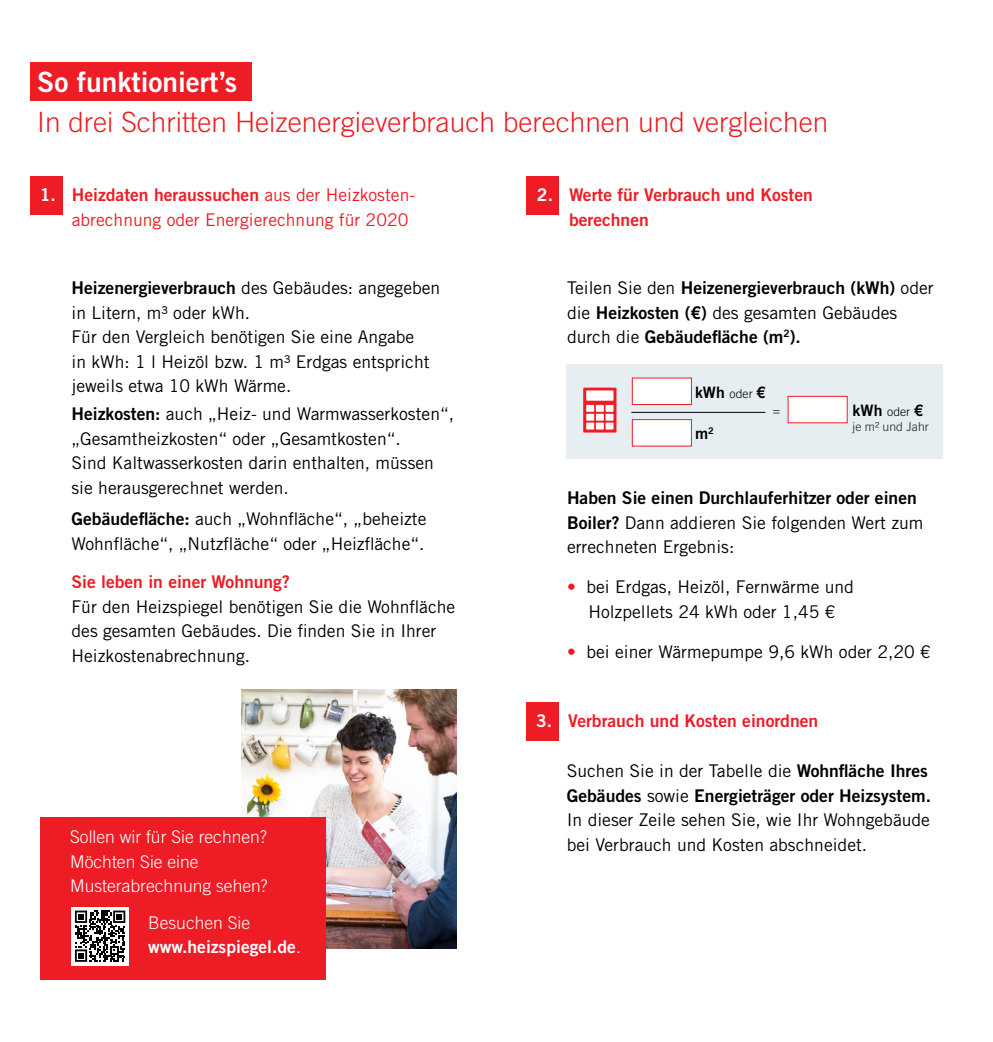
<style>
.page{position:relative;width:993px;height:1042px;background:#fff}
.page>*{position:absolute;margin:0;border:0;box-sizing:border-box;transform-origin:0 0}
.h_1{font:300 28px/40.2px "Trade Gothic LT Std";color:#ee1c25}
.Fließtext_2{font:17.5px/24.5px "Trade Gothic LT Std";color:#000}
.Fließtext_2-2{font:17.5px/24.5px "Trade Gothic LT Std Bd 2";color:#000}
.t1{font:17.5px/24.5px "Trade Gothic LT Std";color:#ee1c25}
.t2{font:17.5px/24.5px "Trade Gothic LT Std Bd 2";color:#ee1c25}
.t3{font:300 17.5px/24.5px "Trade Gothic LT Std";color:#fff}
.t4{font:17.5px/24.5px "Trade Gothic LT Std Bd 2";color:#fff}
.t5{font:15.75px "Trade Gothic LT Std Bd 2";color:#000}
.t6{font:300 12.25px "Trade Gothic LT Std";color:#1a1a1a}
.t7{font:300 12.25px "Trade Gothic LT Std";color:#000}
.s1{font-family:"Trade Gothic LT Std Bd 2";font-weight:400;color:#fff}
.s2{font-family:"Trade Gothic LT Std Bd 2";color:#fff}
.s3{font-family:"Trade Gothic LT Std Bd 2"}
.s4{color:#fff}
.s5{font-family:"Trade Gothic LT Std Bd 2";color:#ee1c25}
.s6{font-family:"Trade Gothic LT Std";font-weight:300}
.s7{font-family:"Trade Gothic LT Std"}
.s8{font-family:"Trade Gothic LT Std";font-weight:300;font-size:12.25px}
</style>
<div class="page">
<img style="left:241px;top:689px;width:215px;height:259px">
<div style="left:30px;top:63px;width:221px;height:38px;background:#ee1c25"></div>
<div style="left:40px;top:817px;width:286px;height:162px;background:#ee1c25"></div>
<div style="left:71px;top:907px;width:58px;height:58px;background:#fff"></div>
<svg style="left:75px;top:910px;width:50px;height:52px"></svg>
<div style="left:566px;top:364px;width:376px;height:95px;background:#e6eef2"></div>
<div style="left:632px;top:378px;width:59px;height:26px;background:#fff"></div>
<div style="left:632px;top:378px;width:59px;height:27px;border:1px solid #ee1d23"></div>
<div style="left:632px;top:420px;width:59px;height:26px;background:#fff"></div>
<div style="left:632px;top:419px;width:59px;height:27px;border:1px solid #ee1d23"></div>
<hr style="left:631px;top:412px;width:134px;height:1px;background:#000">
<div style="left:787px;top:396px;width:59px;height:27px;background:#fff"></div>
<div style="left:787px;top:396px;width:60px;height:27px;border:1px solid #ee1d23"></div>
<svg style="left:583px;top:388px;width:33px;height:44px"></svg>
<div style="left:30px;top:177px;width:33px;height:38px;background:#ee1c25"></div>
<div style="left:526px;top:177px;width:33px;height:38px;background:#ee1c25"></div>
<div style="left:526px;top:702px;width:33px;height:38px;background:#ee1c25"></div>
<p class="h_1" style="left:37px;top:62px;width:792px"><span class="s1">So funktioniert’s<br></span>In drei Schritten Heizenergieverbrauch berechnen und vergleichen</p>
<p class="t1" style="left:72px;top:182px;width:345px;text-indent:-32px"><span class="s2">1.</span> <span class="s3">Heizdaten heraussuchen</span> aus der Heizkosten&shy;abrechnung oder Energierechnung für 2020</p>
<p class="t2" style="left:569px;top:182px;width:245px;text-indent:-32px"><span class="s4">2.</span> Werte für Verbrauch und Kosten berechnen</p>
<p class="Fließtext_2" style="left:71px;top:275px;width:370px"><span class="s3">Heizenergieverbrauch</span> des Gebäudes: angegeben in Litern, m³ oder kWh.<br>Für den Vergleich benötigen Sie eine Angabe<br>in kWh: 1 l Heizöl bzw. 1 m³ Erdgas entspricht jeweils etwa 10 kWh Wärme.</p>
<p class="Fließtext_2" style="left:71px;top:401px;width:384px"><span class="s3">Heizkosten:</span> auch „Heiz- und Warmwasserkosten“, „Gesamtheizkosten“ oder „Gesamtkosten“.<br>Sind Kaltwasserkosten darin enthalten, müssen sie herausgerechnet werden.</p>
<p class="Fließtext_2" style="left:71px;top:506px;width:356px"><span class="s3">Gebäudefläche:</span> auch „Wohnfläche“, „beheizte<br>Wohnfläche“, „Nutzfläche“ oder „Heizfläche“.</p>
<p class="Fließtext_2" style="left:71px;top:569px;width:385px"><span class="s5">Sie leben in einer Wohnung?<br></span>Für den Heizspiegel benötigen Sie die Wohnfläche des gesamten Gebäudes. Die finden Sie in Ihrer Heizkostenabrechnung.</p>
<p class="t3" style="left:70px;top:824px;width:199px">Sollen wir für Sie rechnen?<br>Möchten Sie eine<br>Musterabrechnung sehen?</p>
<p class="t4" style="left:148px;top:910px;width:154px"><span class="s6">Besuchen Sie </span>www.heizspiegel.de<span class="s6">.</span></p>
<p class="Fließtext_2-2" style="left:567px;top:275px;width:368px"><span class="s7">Teilen Sie den</span> Heizenergieverbrauch (kWh) <span class="s7">oder die</span> Heizkosten (€) <span class="s7">des gesamten Gebäudes durch die</span> Gebäudefläche (m<sup>2</sup>).</p>
<p class="t5" style="left:694px;top:382px;width:72px">kWh <span class="s8">oder</span> €</p>
<p class="t5" style="left:694px;top:424px;width:20px">m<sup>2</sup></p>
<p class="t7" style="left:772px;top:403px;width:9px">=</p>
<p class="t5" style="left:852px;top:401px;width:72px">kWh <span class="s8">oder</span> €</p>
<p class="t6" style="left:852px;top:419px;width:78px">je m² und Jahr</p>
<p class="Fließtext_2" style="left:567px;top:485px;width:358px"><span class="s3">Haben Sie einen Durchlauferhitzer oder einen<br>Boiler?</span> Dann addieren Sie folgenden Wert zum errechneten Ergebnis:</p>
<p class="Fließtext_2" style="left:567px;top:575px;width:288px;text-align:center"><span class="s5">•</span> bei Erdgas, Heizöl, Fernwärme und<br>Holzpellets 24 kWh oder 1,45 €</p>
<p class="Fließtext_2" style="left:567px;top:639px;width:365px"><span class="s5">•</span> bei einer Wärmepumpe 9,6 kWh oder 2,20 €</p>
<p class="t2" style="left:536px;top:708px;width:283px"><span class="s4">3.</span> Verbrauch und Kosten einordnen</p>
<p class="Fließtext_2" style="left:566px;top:758px;width:366px">Suchen Sie in der Tabelle die <span class="s3">Wohnfläche Ihres Gebäudes</span> sowie <span class="s3">Energieträger oder Heizsystem.<br></span>In dieser Zeile sehen Sie, wie Ihr Wohngebäude bei Verbrauch und Kosten abschneidet.</p>
</div>
